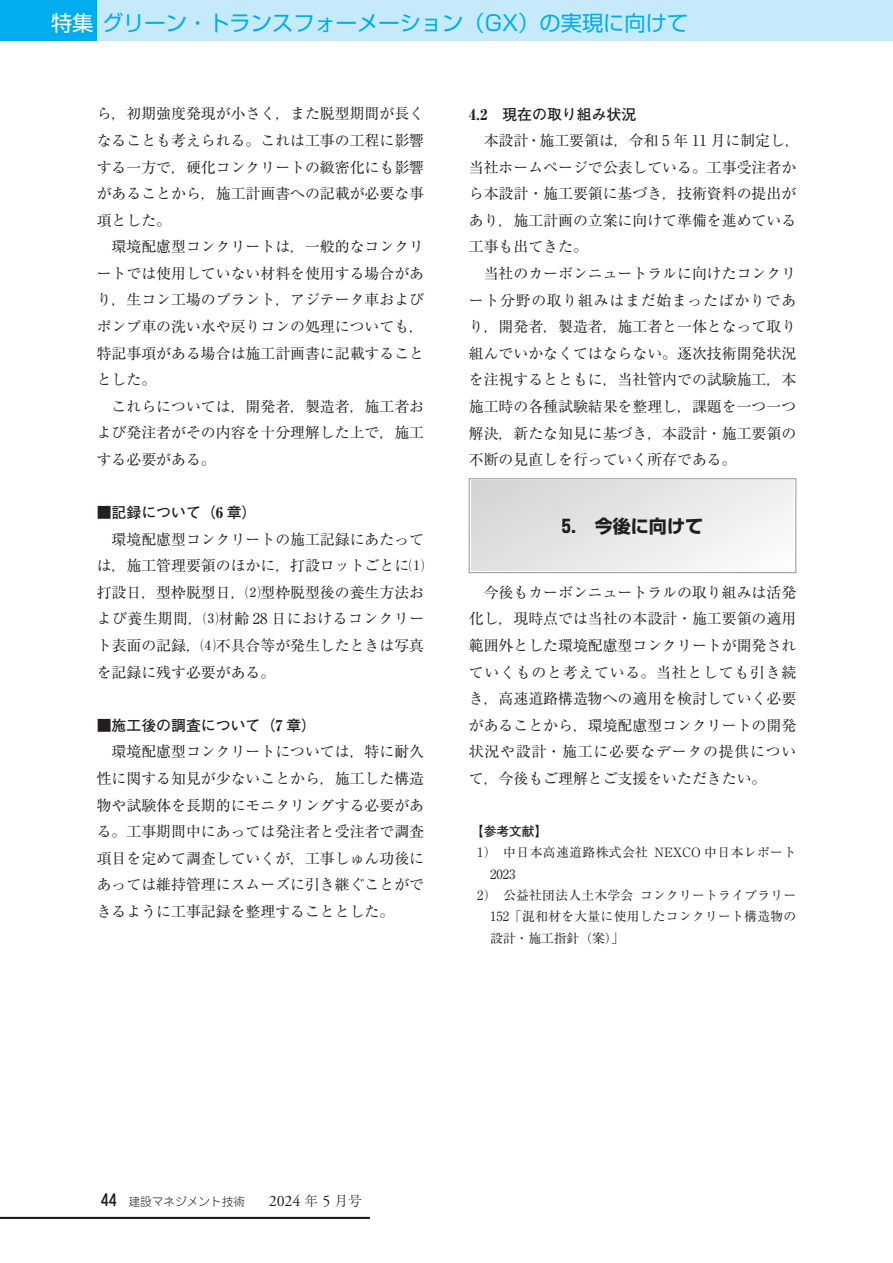
<style>
.page{position:relative;width:893px;height:1263px;background:#fff}
.page>*{position:absolute;margin:0;border:0;box-sizing:border-box;transform-origin:0 0}
.t1{font:21.3px "Shin Go Pr 6 N";color:#00aeef}
.大見出し_1__特集{font:700 18px "Shin Go Pr 6 N";color:#231f20}
.本文_14Q{font:14.85px/26.5px "Ryumin Pr 6 N";color:#231f20;text-align:justify}
.中見出し__1___太ゴ_前アキ{font:700 14.85px "Futo Go B101 Pr 6 N";color:#231f20}
.注_送り20H{font:12.75px/21.3px "Ryumin Pr 6 N";letter-spacing:.025em;color:#231f20}
.注_送り20H_1行目_前アキ{font:700 12.75px "Futo Go B101 Pr 6 N";color:#231f20}
.t2{font:300 11.7px "Jun 101 Pro";color:#231f20}
.s1{color:#fff}
.s2{font-family:"Ryumin Pr 6 N";font-weight:800}
.s3{font-family:"Jun 34 Pro";font-weight:500;font-size:15.9px}
.s4{font-family:"Adobe Garamond Pro";font-weight:400;font-size:15.9px}
.s5{font-family:"Ryumin Pr 6 N";font-size:13.8px}
</style>
<div class="page">
<div style="left:0;top:0;width:98px;height:40px;background:#00aeef"></div>
<div style="left:98px;top:0;width:795px;height:40px;background:#c6eafa"></div>
<svg style="left:472px;top:480px;width:321px;height:91px"></svg>
<div style="left:469px;top:478px;width:327px;height:95px;border:1px solid #939598"></div>
<hr style="left:0;top:1217px;width:370px;height:2px;background:#231f20">
<h1 class="t1" style="left:51px;top:6px;width:639px"><span class="s1">特集</span>グリーン・トランスフォーメーション（GX）の実現に向けて</h1>
<p class="本文_14Q" style="left:97px;top:100px;width:329px">ら，初期強度発現が小さく，また脱型期間が長くなることも考えられる。これは工事の工程に影響する一方で，硬化コンクリートの緻密化にも影響があることから，施工計画書への記載が必要な事項とした。</p>
<p class="本文_14Q" style="left:97px;top:233px;width:329px;text-indent:15px">環境配慮型コンクリートは，一般的なコンクリートでは使用していない材料を使用する場合があり，生コン工場のプラント，アジテータ車およびポンプ車の洗い水や戻りコンの処理についても，特記事項がある場合は施工計画書に記載することとした。</p>
<p class="本文_14Q" style="left:97px;top:392px;width:329px;text-indent:15px">これらについては，開発者，製造者，施工者および発注者がその内容を十分理解した上で，施工する必要がある。</p>
<p class="中見出し__1___太ゴ_前アキ" style="left:97px;top:501px;width:161px">■記録について（<span class="s2">6</span> 章）</p>
<p class="本文_14Q" style="left:97px;top:525px;width:329px;text-indent:15px">環境配慮型コンクリートの施工記録にあたっては，施工管理要領のほかに，打設ロットごとに⑴打設日，型枠脱型日，⑵型枠脱型後の養生方法および養生期間，⑶材齢 28 日におけるコンクリート表面の記録，⑷不具合等が発生したときは写真を記録に残す必要がある。</p>
<p class="中見出し__1___太ゴ_前アキ" style="left:97px;top:713px;width:221px">■施工後の調査について（<span class="s2">7</span> 章）</p>
<p class="本文_14Q" style="left:97px;top:738px;width:329px;text-indent:15px">環境配慮型コンクリートについては，特に耐久性に関する知見が少ないことから，施工した構造物や試験体を長期的にモニタリングする必要がある。工事期間中にあっては発注者と受注者で調査項目を定めて調査していくが，工事しゅん功後にあっては維持管理にスムーズに引き継ぐことができるように工事記録を整理することとした。</p>
<p class="中見出し__1___太ゴ_前アキ" style="left:469px;top:102px;width:169px"><span class="s2">4.2</span>　現在の取り組み状況</p>
<p class="本文_14Q" style="left:469px;top:126px;width:333px;text-align:left;text-indent:15px">本設計・施工要領は，令和 5 年 11 月に制定し，当社ホームページで公表している。工事受注者から本設計・施工要領に基づき，技術資料の提出があり，施工計画の立案に向けて準備を進めている工事も出てきた。</p>
<p class="本文_14Q" style="left:469px;top:259px;width:329px;text-indent:15px">当社のカーボンニュートラルに向けたコンクリート分野の取り組みはまだ始まったばかりであり，開発者，製造者，施工者と一体となって取り組んでいかなくてはならない。逐次技術開発状況を注視するとともに，当社管内での試験施工，本施工時の各種試験結果を整理し，課題を一つ一つ解決，新たな知見に基づき，本設計・施工要領の不断の見直しを行っていく所存である。</p>
<p class="大見出し_1__特集" style="left:562px;top:511px;width:143px">5.　今後に向けて</p>
<p class="本文_14Q" style="left:469px;top:578px;width:329px;text-indent:15px">今後もカーボンニュートラルの取り組みは活発化し，現時点では当社の本設計・施工要領の適用範囲外とした環境配慮型コンクリートが開発されていくものと考えている。当社としても引き続き，高速道路構造物への適用を検討していく必要があることから，環境配慮型コンクリートの開発状況や設計・施工に必要なデータの提供について，今後もご理解とご支援をいただきたい。</p>
<p class="注_送り20H_1行目_前アキ" style="left:471px;top:821px;width:78px">【参考文献】</p>
<p class="注_送り20H" style="left:490px;top:841px;width:308px;text-indent:-13px">1）　中日本高速道路株式会社 NEXCO 中日本レポート<br>2023</p>
<p class="注_送り20H" style="left:490px;top:884px;width:308px;text-align:justify;text-indent:-13px">2）　公益社団法人土木学会 コンクリートライブラリー152「混和材を大量に使用したコンクリート構造物の設計・施工指針（案）」</p>
<p class="t2" style="left:101px;top:1192px;width:262px"><span class="s3">44</span> 建設マネジメント技術　　<span class="s4">2024</span> <span class="s5">年</span> <span class="s4">5</span> <span class="s5">月号</span></p>
</div>
